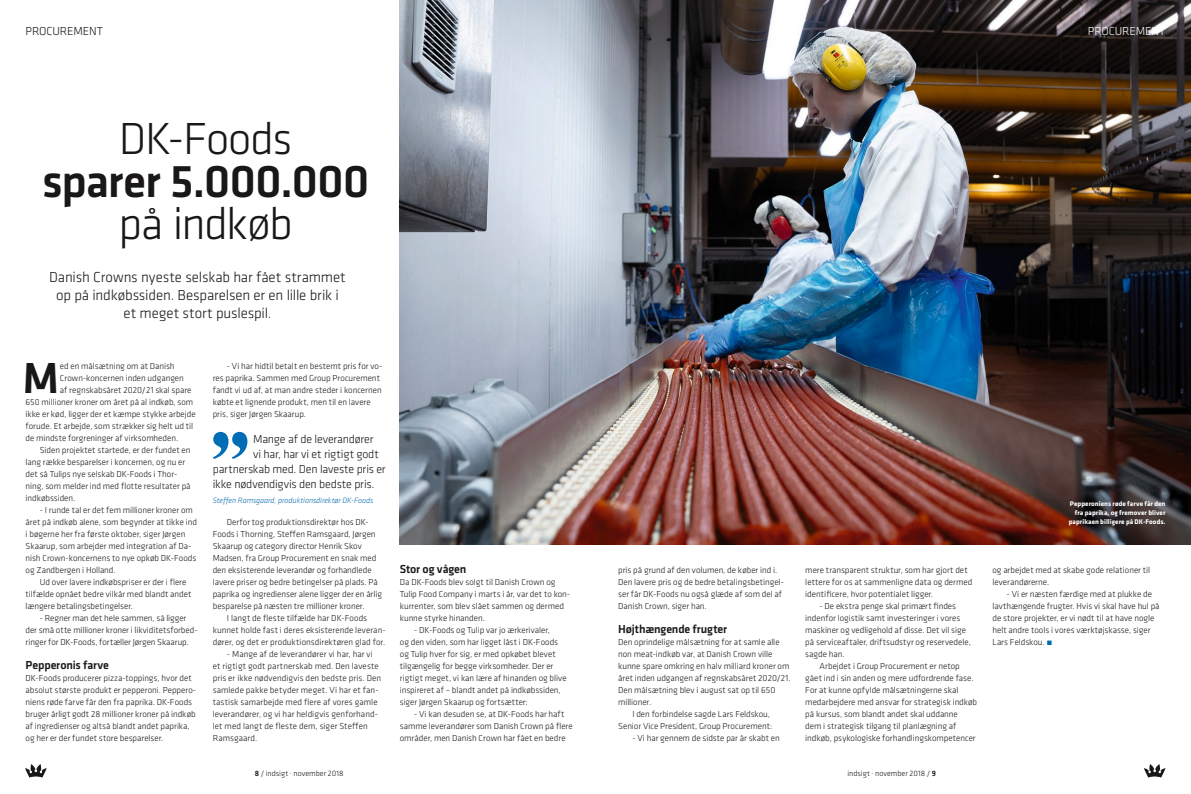
<style>
.page{position:relative;width:1191px;height:794px;background:#fff}
.page>*{position:absolute;margin:0;border:0;box-sizing:border-box;transform-origin:0 0}
.Overskrift{font:500 47.7px "Klavika";letter-spacing:-.025em;color:#191718}
.Overskrift-2{font:300 46.6px "Klavika";letter-spacing:-.03em;color:#191718}
.Broed_til_unicial{font:500 45px "Klavika";color:#191718}
.underoverskrift{font:300 15px/18px "Klavika";letter-spacing:-.01em;color:#191718;text-align:center}
.Citat_start{font:300 12px "Klavika";letter-spacing:-.015em;color:#191718}
.Mellemrubrik_stor{font:500 12px "Klavika";letter-spacing:-.01em;color:#191718}
.t1{font:300 12px "Klavika";letter-spacing:-.01em;color:#fff}
.Broed_med_indrykning{font:300 9px/12px "Klavika";color:#191718}
.Brød_uden_indrykning{font:300 9px/12px "Klavika";letter-spacing:-.005em;color:#191718}
.Broed_til_unicial-2{font:300 9px "Klavika";letter-spacing:-.005em;color:#191718}
.Citat_slut{font:italic 300 8px "Klavika";letter-spacing:-.005em;color:#006bae}
.t2{font:300 8px "Klavika";color:#191718}
.Billedetekst_i_bille{font:700 7px/9px "Klavika";letter-spacing:.005em;color:#fff;text-align:right}
.s1{font-weight:500}
.s2{color:#006bae}
</style>
<div class="page">
<img style="left:400px;top:0;width:791px;height:544px">
<svg style="left:213px;top:432px;width:34px;height:27px"></svg>
<svg style="left:1144px;top:764px;width:21px;height:13px"></svg>
<svg style="left:25px;top:764px;width:22px;height:13px"></svg>
<p class="Citat_start" style="left:26px;top:24px;width:79px">PROCUREMENT</p>
<p class="t1" style="left:1087px;top:24px;width:79px">PROCUREMENT</p>
<p class="Overskrift-2" style="left:119px;top:113px;width:175px">DK-Foods</p>
<p class="Overskrift" style="left:42px;top:155px;width:329px">sparer 5.000.000</p>
<p class="Overskrift-2" style="left:118px;top:198px;width:176px">på indkøb</p>
<p class="underoverskrift" style="left:49px;top:269px;width:298px">Danish Crowns nyeste selskab har fået strammet op på indkøbssiden. Besparelsen er en lille brik i et meget stort puslespil.</p>
<p class="Broed_til_unicial" style="left:23px;top:353px;width:38px">M</p>
<p class="Broed_til_unicial-2" style="left:60px;top:361px;width:116px">ed en målsætning om at Danish</p>
<p class="Broed_til_unicial-2" style="left:60px;top:373px;width:125px">Crown-koncernen inden udgangen</p>
<p class="Broed_til_unicial-2" style="left:60px;top:385px;width:133px">af regnskabsåret 2020/21 skal spare</p>
<p class="Broed_til_unicial-2" style="left:26px;top:397px;width:169px">650 millioner kroner om året på al indkøb, som</p>
<p class="Broed_til_unicial-2" style="left:26px;top:409px;width:172px">ikke er kød, ligger der et kæmpe stykke arbejde</p>
<p class="Broed_til_unicial-2" style="left:26px;top:421px;width:169px">forude. Et arbejde, som strækker sig helt ud til</p>
<p class="Broed_til_unicial-2" style="left:26px;top:433px;width:154px">de mindste forgreninger af virksomheden.</p>
<p class="Broed_med_indrykning" style="left:26px;top:444px;width:166px;text-indent:14px">Siden projektet startede, er der fundet en lang række besparelser i koncernen, og nu er det så Tulips nye selskab DK-Foods i Thor&shy;ning, som melder ind med flotte resultater på indkøbssiden.</p>
<p class="Broed_med_indrykning" style="left:26px;top:504px;width:173px;text-indent:14px">- I runde tal er det fem millioner kroner om året på indkøb alene, som begynder at tikke ind i bøgerne her fra første oktober, siger Jørgen Skaarup, som arbejder med integration af Da&shy;nish Crown-koncernens to nye opkøb DK-Foods og Zandbergen i Holland.</p>
<p class="Broed_med_indrykning" style="left:26px;top:576px;width:167px;text-indent:14px">Ud over lavere indkøbspriser er der i flere tilfælde opnået bedre vilkår med blandt andet længere betalingsbetingelser.</p>
<p class="Broed_med_indrykning" style="left:26px;top:612px;width:173px;text-indent:14px">- Regner man det hele sammen, så ligger der små otte millioner kroner i likviditetsforbed&shy;ringer for DK-Foods, fortæller Jørgen Skaarup.</p>
<p class="Mellemrubrik_stor" style="left:26px;top:658px;width:85px">Pepperonis farve</p>
<p class="Brød_uden_indrykning" style="left:26px;top:672px;width:172px">DK-Foods producerer pizza-toppings, hvor det absolut største produkt er pepperoni. Peppero&shy;niens røde farve får den fra paprika. DK-Foods bruger årligt godt 28 millioner kroner på indkøb af ingredienser og altså blandt andet paprika, og her er der fundet store besparelser.</p>
<p class="Broed_med_indrykning" style="left:213px;top:360px;width:171px;text-indent:14px">- Vi har hidtil betalt en bestemt pris for vo&shy;res paprika. Sammen med Group Procurement fandt vi ud af, at man andre steder i koncernen købte et lignende produkt, men til en lavere pris, siger Jørgen Skaarup.</p>
<p class="Citat_start" style="left:253px;top:432px;width:122px">Mange af de leverandører</p>
<p class="Citat_start" style="left:253px;top:447px;width:127px">vi har, har vi et rigtigt godt</p>
<p class="Citat_start" style="left:213px;top:462px;width:174px">partnerskab med. Den laveste pris er</p>
<p class="Citat_start" style="left:213px;top:477px;width:163px">ikke nødvendigvis den bedste pris.</p>
<p class="Citat_slut" style="left:213px;top:496px;width:162px">Steffen Ramsgaard, produktionsdirektør DK-Foods</p>
<p class="Broed_med_indrykning" style="left:213px;top:516px;width:171px;text-indent:14px">Derfor tog produktionsdirektør hos DK-Foods i Thorning, Steffen Ramsgaard, Jørgen Skaarup og category director Henrik Skov Madsen, fra Group Procurement en snak med den eksisterende leverandør og forhandlede lavere priser og bedre betingelser på plads. På paprika og ingredienser alene ligger der en årlig besparelse på næsten tre millioner kroner.</p>
<p class="Broed_med_indrykning" style="left:213px;top:612px;width:174px;text-align:center">I langt de fleste tilfælde har DK-Foods<br>kunnet holde fast i deres eksisterende leveran&shy;dører, og det er produktionsdirektøren glad for.</p>
<p class="Broed_med_indrykning" style="left:213px;top:648px;width:170px;text-indent:14px">- Mange af de leverandører vi har, har vi et rigtigt godt partnerskab med. Den laveste pris er ikke nødvendigvis den bedste pris. Den samlede pakke betyder meget. Vi har et fan&shy;tastisk samarbejde med flere af vores gamle leverandører, og vi har heldigvis genforhand&shy;let med langt de fleste dem, siger Steffen Ramsgaard.</p>
<p class="Mellemrubrik_stor" style="left:400px;top:562px;width:68px">Stor og vågen</p>
<p class="Brød_uden_indrykning" style="left:400px;top:576px;width:172px">Da DK-Foods blev solgt til Danish Crown og Tulip Food Company i marts i år, var det to kon&shy;kurrenter, som blev slået sammen og dermed kunne styrke hinanden.</p>
<p class="Broed_med_indrykning" style="left:400px;top:624px;width:168px;text-indent:14px">- DK-Foods og Tulip var jo ærkerivaler,<br>og den viden, som har ligget låst i DK-Foods og Tulip hver for sig, er med opkøbet blevet tilgængelig for begge virksomheder. Der er rigtigt meget, vi kan lære af hinanden og blive inspireret af – blandt andet på indkøbssiden, siger Jørgen Skaarup og fortsætter:</p>
<p class="Broed_med_indrykning" style="left:400px;top:708px;width:174px;text-indent:14px">- Vi kan desuden se, at DK-Foods har haft samme leverandører som Danish Crown på flere områder, men Danish Crown har fået en bedre</p>
<p class="Broed_med_indrykning" style="left:618px;top:564px;width:167px">pris på grund af den volumen, de køber ind i.<br>Den lavere pris og de bedre betalingsbetingel&shy;ser får DK-Foods nu også glæde af som del af Danish Crown, siger han.</p>
<p class="Mellemrubrik_stor" style="left:618px;top:622px;width:111px">Højthængende frugter</p>
<p class="Brød_uden_indrykning" style="left:618px;top:636px;width:174px">Den oprindelige målsætning for at samle alle non meat-indkøb var, at Danish Crown ville kunne spare omkring en halv milliard kroner om året inden udgangen af regnskabsåret 2020/21.<br>Den målsætning blev i august sat op til 650 millioner.</p>
<p class="Broed_med_indrykning" style="left:618px;top:708px;width:156px;text-align:right">I den forbindelse sagde Lars Feldskou,<br>Senior Vice President, Group Procurement:</p>
<p class="Broed_med_indrykning" style="left:632px;top:732px;width:149px">- Vi har gennem de sidste par år skabt en</p>
<p class="Broed_med_indrykning" style="left:805px;top:564px;width:169px">mere transparent struktur, som har gjort det lettere for os at sammenligne data og dermed identificere, hvor potentialet ligger.</p>
<p class="Broed_med_indrykning" style="left:805px;top:600px;width:167px;text-indent:14px">- De ekstra penge skal primært findes indenfor logistik samt investeringer i vores maskiner og vedligehold af disse. Det vil sige på serviceaftaler, driftsudstyr og reservedele, sagde han.</p>
<p class="Broed_med_indrykning" style="left:805px;top:660px;width:173px;text-indent:14px">Arbejdet i Group Procurement er netop gået ind i sin anden og mere udfordrende fase.<br>For at kunne opfylde målsætningerne skal medarbejdere med ansvar for strategisk indkøb på kursus, som blandt andet skal uddanne<br>dem i strategisk tilgang til planlægning af indkøb, psykologiske forhandlingskompetencer</p>
<p class="t2" style="left:255px;top:768px;width:90px"><span class="s1">8</span> / indsigt · november 2018</p>
<p class="t2" style="left:847px;top:768px;width:90px">indsigt · november 2018 / <span class="s1">9</span></p>
<p class="Billedetekst_i_bille" style="left:1068px;top:499px;width:98px">Pepperoniens røde farve får den fra paprika, og fremover bliver paprikaen billigere på DK-Foods.</p>
<p class="Broed_med_indrykning" style="left:992px;top:564px;width:159px">og arbejdet med at skabe gode relationer til leverandørerne.</p>
<p class="Broed_med_indrykning" style="left:992px;top:588px;width:169px;text-indent:14px">- Vi er næsten færdige med at plukke de lavthængende frugter. Hvis vi skal have hul på de store projekter, er vi nødt til at have nogle helt andre tools i vores værktøjskasse, siger Lars Feldskou. <span class="s2">•</span></p>
</div>
